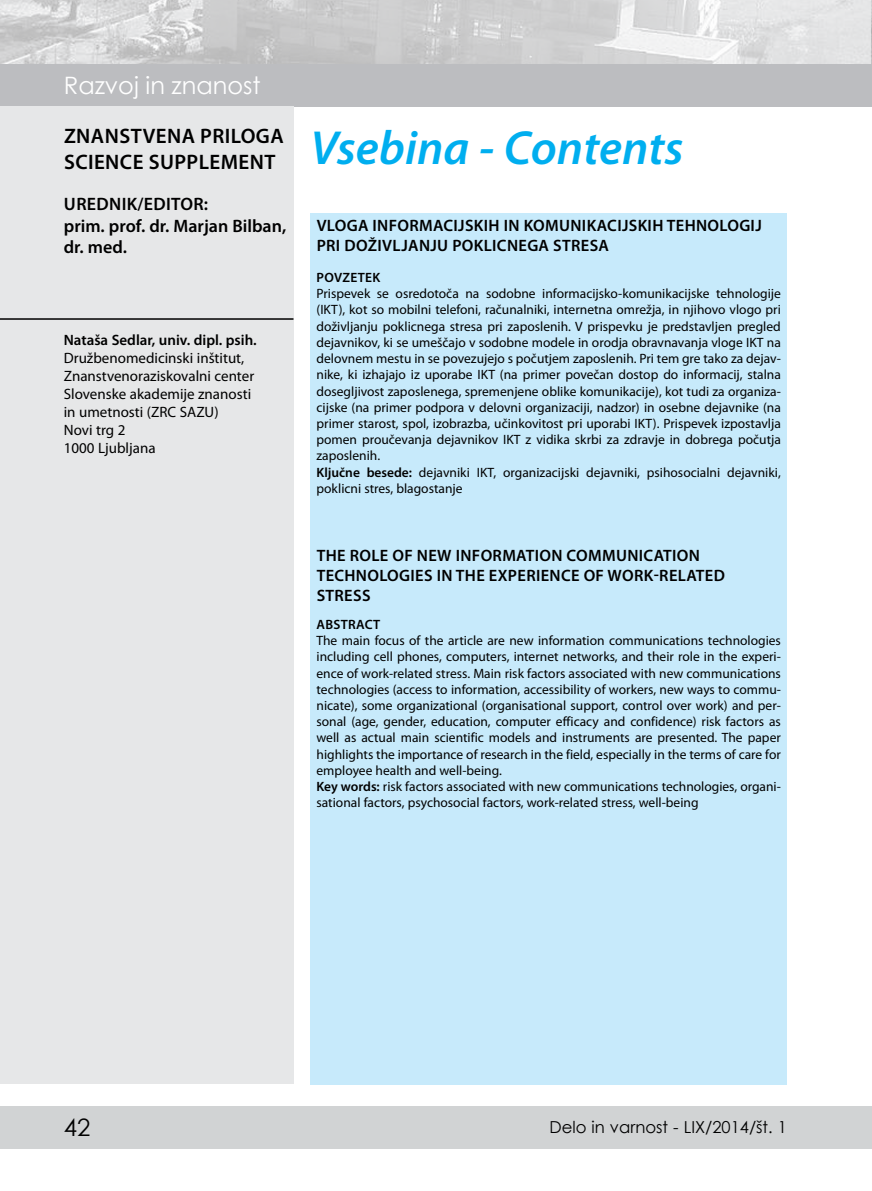
<style>
.page{position:relative;width:872px;height:1191px;background:#fff}
.page>*{position:absolute;margin:0;border:0;box-sizing:border-box;transform-origin:0 0}
.t1{font:italic 600 48px "Myriad Pro";color:#00aeef}
.t2{font:24px "Century Gothic";color:#fff}
.t3{font:24px "Century Gothic";color:#000}
.t4{font:600 21px "Myriad Pro";color:#000}
.t5{font:600 18px/21.6px "Myriad Pro";color:#000}
.t6{font:600 16.5px/19.8px "Myriad Pro";letter-spacing:.02em;color:#000}
.t7{font:16.5px "Century Gothic";color:#000}
.t8{font:15px/18px "Myriad Pro";color:#000}
.t9{font:600 15px "Myriad Pro";color:#000}
.t10{font:13.5px/16.2px "Myriad Pro";color:#000}
.t11{font:600 13.5px "Myriad Pro";letter-spacing:.02em;color:#000}
.s1{font-weight:600}
</style>
<div class="page">
<div style="left:0;top:1106px;width:872px;height:42px;background:#d1d3d4"></div>
<img style="left:0;top:0;width:872px;height:64px">
<div style="left:0;top:64px;width:872px;height:42px;background:#bcbdc0"></div>
<div style="left:310px;top:213px;width:477px;height:871px;background:#c7eafb"></div>
<div style="left:0;top:106px;width:293px;height:978px;background:#e6e7e8"></div>
<hr style="left:0;top:318px;width:293px;height:2px;background:#000">
<h2 class="t2" style="left:64px;top:69px;width:198px">Razvoj in znanost</h2>
<h3 class="t4" style="left:64px;top:123px;width:15px">Znanstvena</h3>
<h3 class="t4" style="left:200px;top:123px;width:11px">pri-lo-ga</h3>
<h3 class="t4" style="left:64px;top:148px;width:24px">Science</h3>
<h3 class="t4" style="left:149px;top:148px;width:12px">sup-ple-ment</h3>
<h3 class="t5" style="left:64px;top:193px;width:24px">Urednik</h3>
<h3 class="t5" style="left:137px;top:193px;width:27px">/Editor</h3>
<h3 class="t5" style="left:64px;top:193px;width:224px;text-indent:140px">:<br>prim. prof. dr. Marjan Bilban, dr. med.</h3>
<p class="t9" style="left:64px;top:330px;width:194px">Nataša Sedlar, univ. dipl. psih.</p>
<p class="t8" style="left:64px;top:348px;width:192px">Družbenomedicinski inštitut,<br>Znanstvenoraziskovalni center<br>Slovenske akademije znanosti in umetnosti (ZRC SAZU)<br>Novi trg 2<br>1000 Ljubljana</p>
<h1 class="t1" style="left:310px;top:117px;width:374px">Vsebina - Contents</h1>
<p class="t6" style="left:317px;top:215px;width:446px">VLOGA INFORMACIJSKIH IN KOMUNIKACIJSKIH TEHNOLOGIJ<br>PRI DOŽIVLJANJU POKLICNEGA STRESA</p>
<p class="t11" style="left:317px;top:269px;width:43px">Povzetek</p>
<p class="t10" style="left:316px;top:285px;width:466px">Prispevek se osredotoča na sodobne informacijsko-komunikacijske tehnologije (IKT), kot so mobilni telefoni, računalniki, internetna omrežja, in njihovo vlogo pri doživljanju poklicnega stresa pri zaposlenih. V prispevku je predstavljen pregled dejavnikov, ki se umeščajo v sodobne modele in orodja obravnavanja vloge IKT na delovnem mestu in se povezujejo s počutjem zaposlenih. Pri tem gre tako za dejav&shy;nike, ki izhajajo iz uporabe IKT (na primer povečan dostop do informacij, stalna dosegljivost zaposlenega, spremenjene oblike komunikacije), kot tudi za organiza&shy;cijske (na primer podpora v delovni organizaciji, nadzor) in osebne dejavnike (na primer starost, spol, izobrazba, učinkovitost pri uporabi IKT). Prispevek izpostavlja pomen proučevanja dejavnikov IKT z vidika skrbi za zdravje in dobrega počutja zaposlenih.<br><span class="s1">Ključne besede:</span> dejavniki IKT, organizacijski dejavniki, psihosocialni dejavniki, poklicni stres, blagostanje</p>
<p class="t6" style="left:317px;top:545px;width:410px">THE ROLE OF NEW INFORMATION COMMUNICATION<br>TECHNOLOGIES IN THE EXPERIENCE OF WORK-RELATED<br>STRESS</p>
<p class="t11" style="left:317px;top:616px;width:26px">Abstract</p>
<p class="t10" style="left:316px;top:632px;width:466px">The main focus of the article are new information communications technologies including cell phones, computers, internet networks, and their role in the experi&shy;ence of work-related stress. Main risk factors associated with new communications technologies (access to information, accessibility of workers, new ways to commu&shy;nicate), some organizational (organisational support, control over work) and per&shy;sonal (age, gender, education, computer efficacy and confidence) risk factors as well as actual main scientific models and instruments are presented. The paper highlights the importance of research in the field, especially in the terms of care for employee health and well-being.<br><span class="s1">Key words:</span> risk factors associated with new communications technologies, organi&shy;sational factors, psychosocial factors, work-related stress, well-being</p>
<h2 class="t3" style="left:64px;top:1110px;width:28px">42</h2>
<p class="t7" style="left:549px;top:1115px;width:239px">Delo in varnost - LIX/2014/št. 1</p>
</div>
